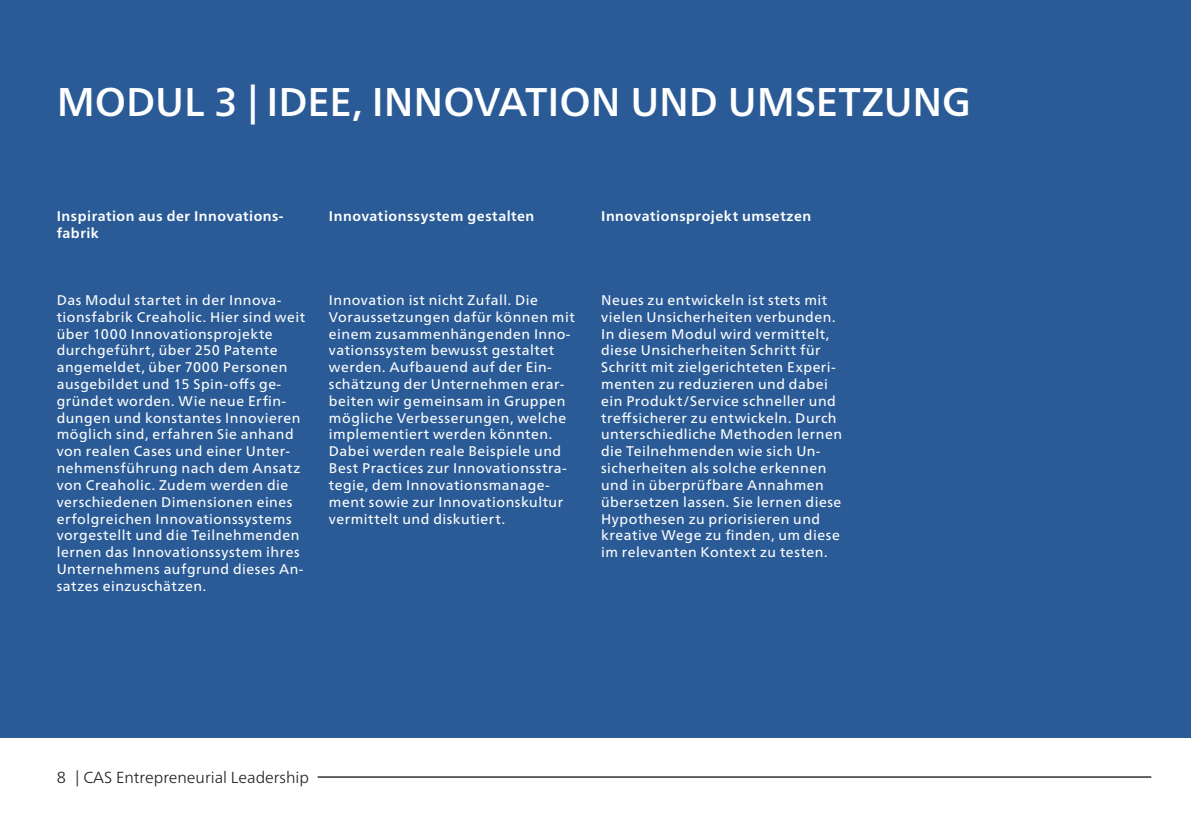
<style>
.page{position:relative;width:1191px;height:840px;background:#fff}
.page>*{position:absolute;margin:0;border:0;box-sizing:border-box;transform-origin:0 0}
.t1{font:500 40px "Frutiger Neue LT Pro";letter-spacing:-.005em;color:#fff}
.t2{font:300 16px "Frutiger Neue LT Pro";color:#231f20}
.t3{font:14px/16.8px "Frutiger Neue LT Pro";letter-spacing:.04em;color:#fff}
.t4{font:700 14px/16.8px "Frutiger Neue LT Pro";letter-spacing:.04em;color:#fff}
</style>
<div class="page">
<hr style="left:318px;top:775px;width:833px;height:2px;background:#231f20">
<div style="left:0;top:0;width:1191px;height:737px;background:#2a5b97"></div>
<p class="t1" style="left:57px;top:78px;width:916px">MODUL 3 | IDEE, INNOVATION UND UMSETZUNG</p>
<p class="t4" style="left:57px;top:207px;width:228px">Inspiration aus der Innovations&shy;fabrik</p>
<p class="t3" style="left:57px;top:291px;width:250px">Das Modul startet in der Innova&shy;tionsfabrik Creaholic. Hier sind weit über 1000 Innovationsprojekte durchgeführt, über 250 Patente angemeldet, über 7000 Personen ausgebildet und 15 Spin-offs ge&shy;gründet worden. Wie neue Erfin&shy;dungen und konstantes Innovieren möglich sind, erfahren Sie anhand von realen Cases und einer Unter&shy;nehmensführung nach dem Ansatz von Creaholic. Zudem werden die verschiedenen Dimensionen eines erfolgreichen Innovationssystems vorgestellt und die Teilnehmenden lernen das Innovationssystem ihres Unternehmens aufgrund dieses An&shy;satzes einzuschätzen.</p>
<p class="t4" style="left:329px;top:207px;width:207px">Innovationssystem gestalten</p>
<p class="t3" style="left:329px;top:291px;width:247px">Innovation ist nicht Zufall. Die<br>Voraussetzungen dafür können mit einem zusammenhängenden Inno&shy;vationssystem bewusst gestaltet werden. Aufbauend auf der Ein&shy;schätzung der Unternehmen erar&shy;beiten wir gemeinsam in Gruppen mögliche Verbesserungen, welche implementiert werden könnten.<br>Dabei werden reale Beispiele und<br>Best Practices zur Innovationsstra&shy;tegie, dem Innovationsmanage&shy;ment sowie zur Innovationskultur vermittelt und diskutiert.</p>
<p class="t4" style="left:601px;top:207px;width:212px">Innovationsprojekt umsetzen</p>
<p class="t3" style="left:601px;top:291px;width:242px">Neues zu entwickeln ist stets mit vielen Unsicherheiten verbunden.<br>In diesem Modul wird vermittelt, diese Unsicherheiten Schritt für Schritt mit zielgerichteten Experi&shy;menten zu reduzieren und dabei ein Produkt/Service schneller und treffsicherer zu entwickeln. Durch unterschiedliche Methoden lernen die Teilnehmenden wie sich Un&shy;sicherheiten als solche erkennen und in überprüfbare Annahmen übersetzen lassen. Sie lernen diese Hypothesen zu priorisieren und kreative Wege zu finden, um diese im relevanten Kontext zu testen.</p>
<p class="t2" style="left:57px;top:767px;width:254px">8 | CAS Entrepreneurial Leadership</p>
</div>
